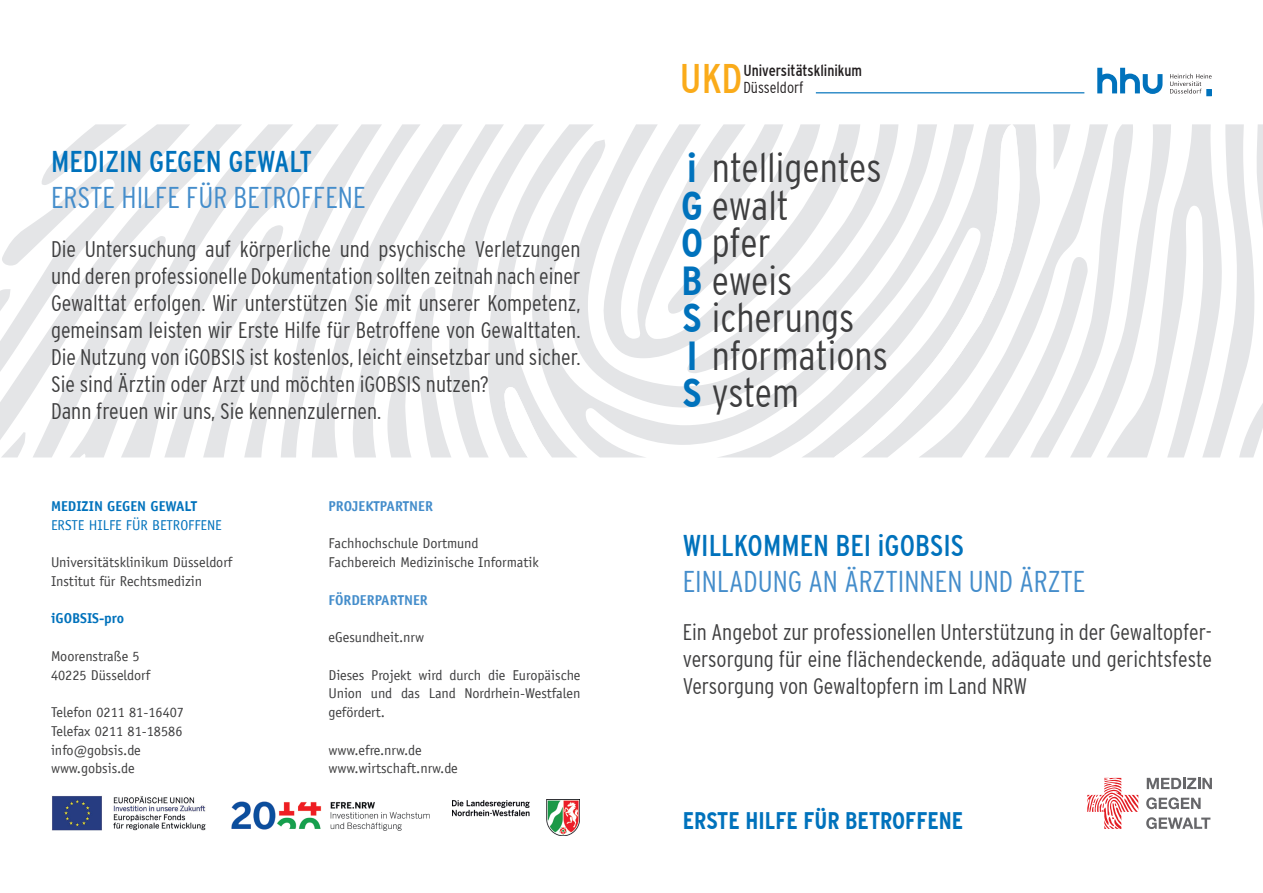
<style>
.page{position:relative;width:1263px;height:893px;background:#fff}
.page>*{position:absolute;margin:0;border:0;box-sizing:border-box;transform-origin:0 0}
.t1{font:condensed 41.25px "Interstate";color:#faab1a}
.t2{font:300 condensed 40.5px/37.5px "Interstate";color:#3e3e3f}
.t3{font:300 condensed 30px "Interstate";color:#448dcb}
.t4{font:condensed 30px "Interstate";color:#0072bc}
.t5{font:700 condensed 24px "Interstate";color:#0072bc}
.t6{font:300 condensed 22.5px/27px "Interstate";color:#3e3e3f;text-align:justify}
.t7{font:condensed 15.9px "Interstate";color:#231f20}
.t8{font:300 condensed 15.9px "Interstate";color:#231f20}
.t9{font:14.25px/18.8px "Officina Sans";color:#3e3e3f}
.t10{font:700 14.25px "Officina Sans";color:#0072bc}
.t11{font:700 14.25px "Officina Sans";color:#448dcb}
.t12{font:14.25px "Officina Sans";color:#0072bc}
.s1{font-weight:700;color:#0072bc}
</style>
<div class="page">
<svg style="left:0;top:372px;width:274px;height:85px"></svg>
<svg style="left:1133px;top:124px;width:106px;height:333px"></svg>
<svg style="left:281px;top:124px;width:852px;height:333px"></svg>
<svg style="left:0;top:124px;width:1070px;height:248px"></svg>
<svg style="left:1239px;top:124px;width:24px;height:333px"></svg>
<svg style="left:41px;top:124px;width:86px;height:61px"></svg>
<svg style="left:33px;top:236px;width:133px;height:221px"></svg>
<svg style="left:1px;top:432px;width:25px;height:25px"></svg>
<svg style="left:0;top:289px;width:11px;height:22px"></svg>
<svg style="left:504px;top:124px;width:515px;height:333px"></svg>
<hr style="left:816px;top:92px;width:268px;height:1px;background:#0072bc">
<svg style="left:1097px;top:68px;width:65px;height:26px"></svg>
<svg style="left:1170px;top:74px;width:42px;height:22px"></svg>
<img style="left:52px;top:795px;width:154px;height:35px">
<img style="left:231px;top:801px;width:199px;height:30px">
<img style="left:452px;top:800px;width:128px;height:35px">
<svg style="left:1087px;top:778px;width:51px;height:51px"></svg>
<svg style="left:1147px;top:778px;width:65px;height:11px"></svg>
<svg style="left:1146px;top:797px;width:54px;height:12px"></svg>
<svg style="left:1146px;top:817px;width:64px;height:12px"></svg>
<h3 class="t4" style="left:51px;top:145px;width:262px">MEDIZIN GEGEN GEWALT</h3>
<h3 class="t3" style="left:51px;top:181px;width:316px">ERSTE HILFE FÜR BETROFFENE</h3>
<p class="t6" style="left:51px;top:235px;width:531px;text-align:left">Die Untersuchung auf körperliche und psychische Verletzungen und deren professionelle Dokumentation sollten zeitnah nach einer Gewalttat erfolgen. Wir unterstützen Sie mit unserer Kompetenz, gemeinsam leisten wir Erste Hilfe für Betroffene von Gewalttaten.<br>Die Nutzung von iGOBSIS ist kostenlos, leicht einsetzbar und sicher.<br>Sie sind Ärztin oder Arzt und möchten iGOBSIS nutzen?<br>Dann freuen wir uns, Sie kennenzulernen.</p>
<p class="t10" style="left:51px;top:497px;width:148px">MEDIZIN GEGEN GEWALT</p>
<p class="t12" style="left:51px;top:516px;width:172px">ERSTE HILFE FÜR BETROFFENE</p>
<p class="t9" style="left:51px;top:553px;width:183px">Universitätsklinikum Düsseldorf<br>Institut für Rechtsmedizin</p>
<p class="t10" style="left:51px;top:610px;width:75px">iGOBSIS-pro</p>
<p class="t9" style="left:51px;top:647px;width:101px">Moorenstraße 5<br>40225 Düsseldorf</p>
<p class="t9" style="left:51px;top:703px;width:135px">Telefon 0211 81-16407<br>Telefax 0211 81-18586 info@gobsis.de www.gobsis.de</p>
<p class="t11" style="left:328px;top:497px;width:106px">PROJEKTPARTNER</p>
<p class="t9" style="left:328px;top:534px;width:212px">Fachhochschule Dortmund<br>Fachbereich Medizinische Informatik</p>
<p class="t11" style="left:328px;top:591px;width:101px">FÖRDERPARTNER</p>
<p class="t9" style="left:328px;top:628px;width:97px">eGesundheit.nrw</p>
<p class="t9" style="left:328px;top:665px;width:253px;text-align:justify">Dieses Projekt wird durch die Europäische Union und das Land Nordrhein-Westfalen gefördert.</p>
<p class="t9" style="left:328px;top:740px;width:131px">www.efre.nrw.de www.wirtschaft.nrw.de</p>
<h1 class="t1" style="left:680px;top:56px;width:64px">UKD</h1>
<p class="t7" style="left:743px;top:61px;width:120px">Universitätsklinikum</p>
<p class="t8" style="left:743px;top:79px;width:62px">Düsseldorf</p>
<h2 class="t2" style="left:681px;top:149px;width:208px"><span class="s1">i</span> ntelligentes<br><span class="s1">G</span> ewalt<br><span class="s1">O</span> pfer<br><span class="s1">B</span> eweis<br><span class="s1">S</span> icherungs<br><span class="s1">I</span> nformations<br><span class="s1">S</span> ystem</h2>
<h3 class="t4" style="left:683px;top:528px;width:283px">WILLKOMMEN BEI iGOBSIS</h3>
<h3 class="t3" style="left:683px;top:564px;width:404px">EINLADUNG AN ÄRZTINNEN UND ÄRZTE</h3>
<p class="t6" style="left:683px;top:618px;width:531px">Ein Angebot zur professionellen Unterstützung in der Gewaltopfer&shy;versorgung für eine flächendeckende, adäquate und gerichtsfeste Versorgung von Gewaltopfern im Land NRW</p>
<p class="t5" style="left:683px;top:807px;width:282px">ERSTE HILFE FÜR BETROFFENE</p>
</div>
